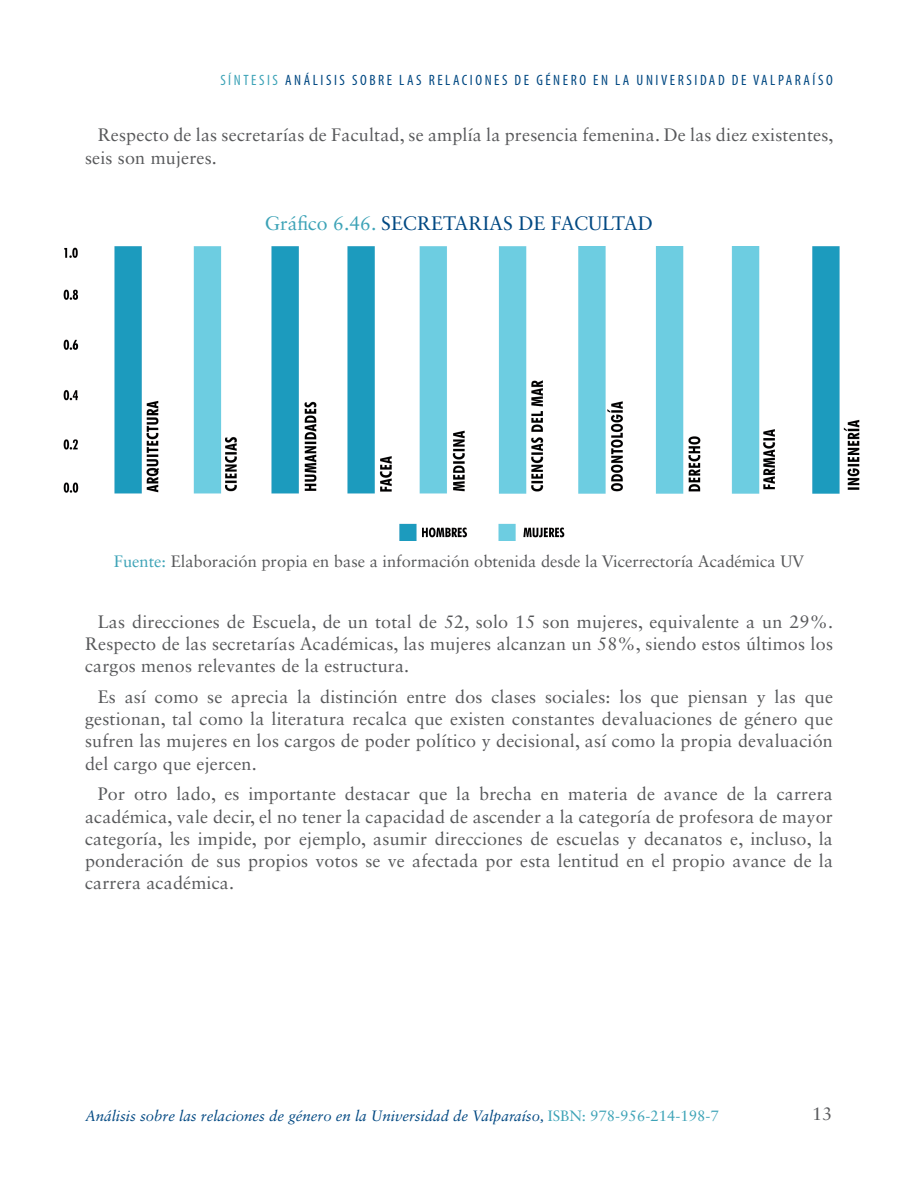
<style>
.page{position:relative;width:918px;height:1188px;background:#fff}
.page>*{position:absolute;margin:0;border:0;box-sizing:border-box;transform-origin:0 0}
.destacar_1{font:19.5px "Sabon LT Std";color:#014882}
.t1{font:18px/22.2px "Sabon LT Std";letter-spacing:.01em;color:#57585a;text-align:justify}
.destacar_1-2{font:16.5px "Sabon LT Std";color:#57585a}
.t2{font:italic 15px "Sabon LT Std";color:#014882}
.destacar_1-3{font:condensed 15px "Myriad Pro";letter-spacing:.17em;color:#014882}
.s1{color:#3da3b7}
.s2{font-style:normal;color:#3da3b7}
</style>
<div class="page">
<img style="left:63px;top:247px;width:797px;height:294px">
<p class="destacar_1-3" style="left:220px;top:71px;width:614px"><span class="s1">SÍNTESIS</span> ANÁLISIS SOBRE LAS RELACIONES DE GÉNERO EN LA UNIVERSIDAD DE VALPARAÍSO</p>
<p class="t1" style="left:85px;top:124px;width:750px;text-indent:13px">Respecto de las secretarías de Facultad, se amplía la presencia femenina. De las diez existentes, seis son mujeres.</p>
<p class="destacar_1" style="left:265px;top:212px;width:390px"><span class="s1">Gráfico 6.46.</span> SECRETARIAS DE FACULTAD</p>
<p class="destacar_1-2" style="left:114px;top:551px;width:692px"><span class="s1">Fuente:</span> Elaboración propia en base a información obtenida desde la Vicerrectoría Académica UV</p>
<p class="t1" style="left:85px;top:610px;width:749px;text-indent:13px">Las direcciones de Escuela, de un total de 52, solo 15 son mujeres, equivalente a un 29%.<br>Respecto de las secretarías Académicas, las mujeres alcanzan un 58%, siendo estos últimos los cargos menos relevantes de la estructura.</p>
<p class="t1" style="left:85px;top:685px;width:750px;text-indent:13px">Es así como se aprecia la distinción entre dos clases sociales: los que piensan y las que gestionan, tal como la literatura recalca que existen constantes devaluaciones de género que sufren las mujeres en los cargos de poder político y decisional, así como la propia devaluación del cargo que ejercen.</p>
<p class="t1" style="left:85px;top:783px;width:750px;text-indent:13px">Por otro lado, es importante destacar que la brecha en materia de avance de la carrera académica, vale decir, el no tener la capacidad de ascender a la categoría de profesora de mayor categoría, les impide, por ejemplo, asumir direcciones de escuelas y decanatos e, incluso, la ponderación de sus propios votos se ve afectada por esta lentitud en el propio avance de la carrera académica.</p>
<p class="t2" style="left:85px;top:1107px;width:635px">Análisis sobre las relaciones de género en la Universidad de Valparaíso, <span class="s2">ISBN: 978-956-214-198-7</span></p>
<p class="t1" style="left:812px;top:1102px;width:22px">13</p>
</div>
